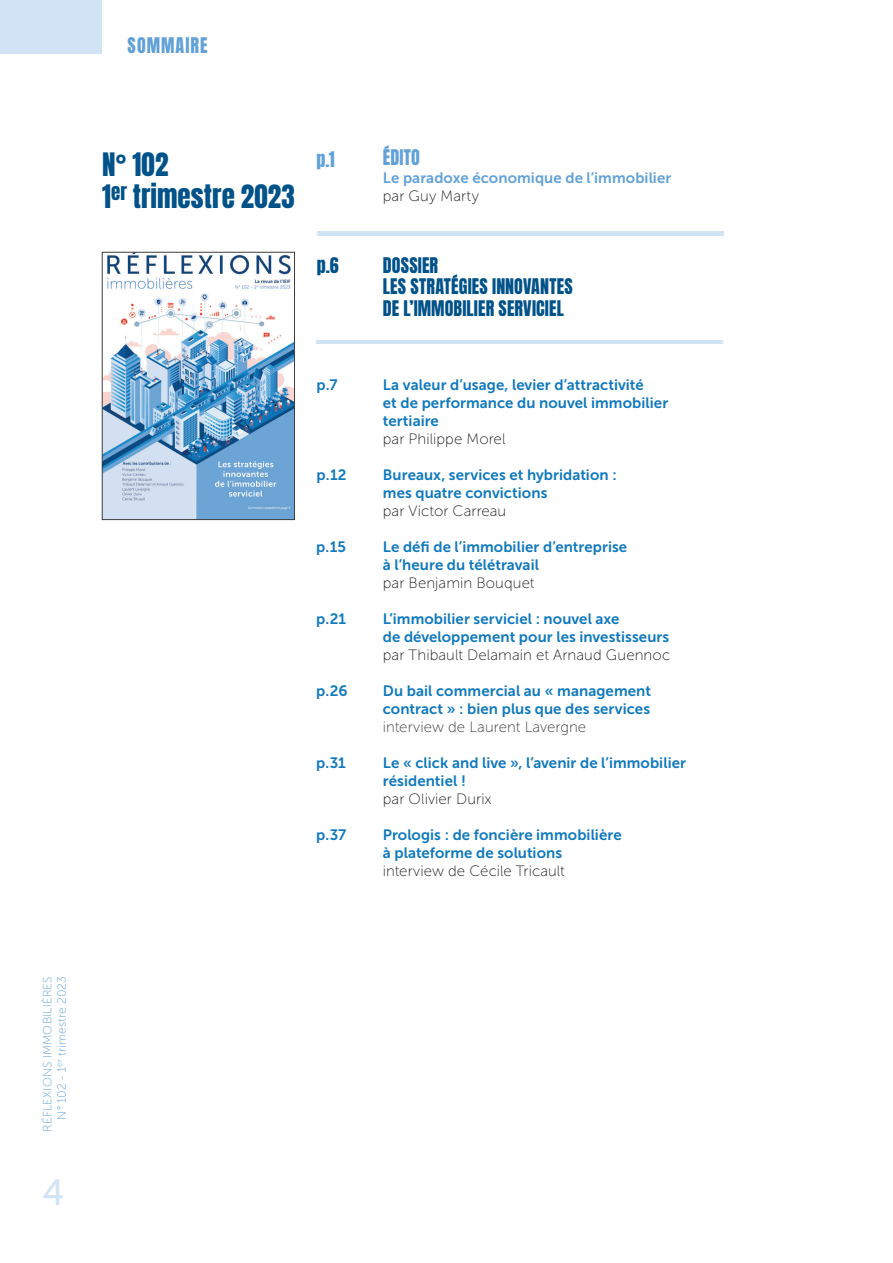
<style>
.page{position:relative;width:893px;height:1263px;background:#fff}
.page>*{position:absolute;margin:0;border:0;box-sizing:border-box;transform-origin:0 0}
.t1{font:36px "Museo Sans 500";color:#d1e4f5}
.N__RI{font:27px "Anton";letter-spacing:.005em;color:#015289}
.Dossier__sommaire{font:18px/21.6px "Anton";letter-spacing:.01em;color:#015289}
.Edito___actualité__s{font:18px "Anton";letter-spacing:.055em;color:#61a1d7}
.titre_dossier__somma{font:15px/18px "Museo Sans 700";letter-spacing:.005em;color:#1079bd}
.auteur__sommaire{font:15px "Museo Sans 100";letter-spacing:.005em;color:#231f20}
.titre_edito__sommair{font:15px "Museo Sans 700";letter-spacing:.005em;color:#61a1d7}
.t2{font:15px "Museo Sans 100";letter-spacing:.005em;color:#3e3e3f}
.titre_edito__sommair-2{font:15px "Museo Sans 700";color:#1079bd}
.t3{font:12px/14.4px "Museo Sans 100";letter-spacing:.01em;color:#61a1d7;text-align:right}
</style>
<div class="page">
<div style="left:0;top:0;width:102px;height:54px;background:#d1e4f5"></div>
<img style="left:104px;top:254px;width:189px;height:264px">
<div style="left:102px;top:252px;width:193px;height:268px;border:1px solid #3e3e3f"></div>
<hr style="left:317px;top:232px;width:406px;height:4px;background:#d1e4f5">
<hr style="left:316px;top:340px;width:407px;height:4px;background:#d1e4f5">
<p class="Edito___actualité__s" style="left:128px;top:36px;width:81px">SOMMAIRE</p>
<p class="N__RI" style="left:102px;top:151px;width:68px">N° 102</p>
<p class="N__RI" style="left:102px;top:183px;width:194px">1<sup>er</sup> trimestre 2023</p>
<p class="Edito___actualité__s" style="left:316px;top:150px;width:20px">p.1</p>
<p class="Dossier__sommaire" style="left:317px;top:256px;width:24px">p.6</p>
<p class="titre_edito__sommair-2" style="left:317px;top:376px;width:23px">p.7</p>
<p class="titre_dossier__somma" style="left:317px;top:466px;width:31px">p.12</p>
<p class="titre_dossier__somma" style="left:316px;top:538px;width:31px">p.15</p>
<p class="titre_dossier__somma" style="left:316px;top:610px;width:31px">p.21</p>
<p class="titre_dossier__somma" style="left:316px;top:682px;width:33px">p.26</p>
<p class="titre_dossier__somma" style="left:316px;top:754px;width:31px">p.31</p>
<p class="titre_dossier__somma" style="left:316px;top:826px;width:32px">p.37</p>
<p class="Edito___actualité__s" style="left:383px;top:149px;width:39px">ÉDITO</p>
<p class="titre_edito__sommair" style="left:383px;top:170px;width:290px">Le paradoxe économique de l’immobilier</p>
<p class="auteur__sommaire" style="left:383px;top:188px;width:98px">par Guy Marty</p>
<p class="Dossier__sommaire" style="left:383px;top:256px;width:57px">DOSSIER</p>
<p class="Dossier__sommaire" style="left:383px;top:277px;width:191px">LES STRATÉGIES INNOVANTES<br>DE L’IMMOBILIER SERVICIEL</p>
<p class="titre_dossier__somma" style="left:383px;top:376px;width:287px">La valeur d’usage, levier d’attractivité<br>et de performance du nouvel immobilier tertiaire</p>
<p class="auteur__sommaire" style="left:383px;top:431px;width:124px">par Philippe Morel</p>
<p class="titre_dossier__somma" style="left:383px;top:466px;width:235px">Bureaux, services et hybridation : mes quatre convictions</p>
<p class="auteur__sommaire" style="left:383px;top:503px;width:125px">par Victor Carreau</p>
<p class="titre_dossier__somma" style="left:383px;top:538px;width:246px">Le défi de l’immobilier d’entreprise à l’heure du télétravail</p>
<p class="auteur__sommaire" style="left:383px;top:575px;width:153px">par Benjamin Bouquet</p>
<p class="titre_dossier__somma" style="left:383px;top:610px;width:288px">L’immobilier serviciel : nouvel axe<br>de développement pour les investisseurs</p>
<p class="auteur__sommaire" style="left:383px;top:647px;width:289px">par Thibault Delamain et Arnaud Guennoc</p>
<p class="titre_dossier__somma" style="left:383px;top:682px;width:270px">Du bail commercial au « management contract » : bien plus que des services</p>
<p class="t2" style="left:383px;top:719px;width:205px">interview de Laurent Lavergne</p>
<p class="titre_dossier__somma" style="left:383px;top:754px;width:305px">Le « click and live », l’avenir de l’immobilier résidentiel !</p>
<p class="auteur__sommaire" style="left:383px;top:791px;width:110px">par Olivier Durix</p>
<p class="titre_dossier__somma" style="left:383px;top:826px;width:240px">Prologis : de foncière immobilière à plateforme de solutions</p>
<p class="auteur__sommaire" style="left:383px;top:863px;width:184px">interview de Cécile Tricault</p>
<p class="t3" style="left:40px;top:1131px;width:157px;rotate:-90deg">RÉFLEXIONS IMMOBILIÈRES<br>N° 102 - 1<sup>er</sup> trimestre 2023</p>
<h1 class="t1" style="left:43px;top:1173px;width:23px">4</h1>
</div>
